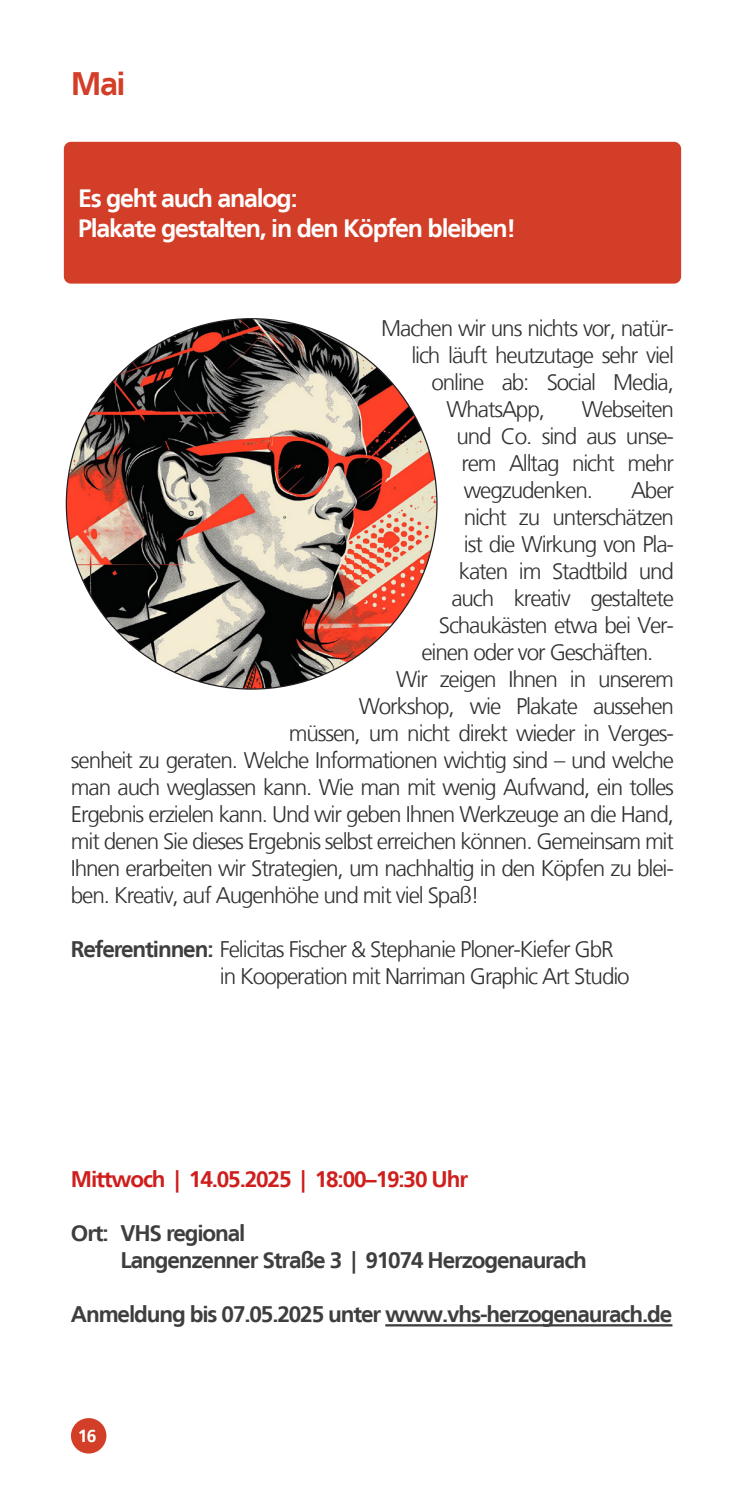
<style>
.page{position:relative;width:745px;height:1489px;background:#fff}
.page>*{position:absolute;margin:0;border:0;box-sizing:border-box;transform-origin:0 0}
.t1{font:700 32.5px "Frutiger LT";color:#d33e28}
.t2{font:700 25px/30px "Frutiger LT";letter-spacing:-.05em;color:#fff}
.t3{font:300 22.5px/27px "Frutiger LT";letter-spacing:-.05em;color:#312f30}
.t4{font:700 22.5px/27px "Frutiger LT";letter-spacing:-.05em;color:#3e3e3f}
.t5{font:700 22.5px "Frutiger LT";letter-spacing:-.05em;color:#ce1f1d}
.t6{font:700 17.5px "Frutiger LT";color:#fff}
.s1{font-weight:700;color:#3e3e3f}
</style>
<div class="page">
<div style="left:71px;top:1417px;width:35px;height:36px;background:#d33e28;border-radius:50%"></div>
<div style="left:64px;top:142px;width:616px;height:141px;background:#d33e28;border-radius:7px"></div>
<hr style="left:385px;top:1323px;width:287px;height:3px;background:#3e3e3f">
<img style="left:66px;top:319px;width:370px;height:370px;border-radius:185px">
<h1 class="t1" style="left:71px;top:65px;width:56px">Mai</h1>
<p class="t2" style="left:78px;top:183px;width:439px">Es geht auch analog:<br>Plakate gestalten, in den Köpfen bleiben!</p>
<p class="t3" style="left:381px;top:315px;width:294px">Machen wir uns nichts vor, natür-</p>
<p class="t3" style="left:411px;top:342px;width:264px">lich läuft heutzutage sehr viel</p>
<p class="t3" style="left:431px;top:369px;width:244px">online ab: Social Media,</p>
<p class="t3" style="left:446px;top:396px;width:100px">WhatsApp,</p>
<p class="t3" style="left:581px;top:396px;width:94px">Webseiten</p>
<p class="t3" style="left:456px;top:423px;width:219px">und Co. sind aus unse-</p>
<p class="t3" style="left:461px;top:450px;width:214px">rem Alltag nicht mehr</p>
<p class="t3" style="left:463px;top:477px;width:130px">wegzudenken.</p>
<p class="t3" style="left:630px;top:477px;width:44px">Aber</p>
<p class="t3" style="left:463px;top:504px;width:211px">nicht zu unterschätzen</p>
<p class="t3" style="left:463px;top:531px;width:211px">ist die Wirkung von Pla-</p>
<p class="t3" style="left:458px;top:558px;width:216px">katen im Stadtbild und</p>
<p class="t3" style="left:451px;top:585px;width:224px">auch kreativ gestaltete</p>
<p class="t3" style="left:438px;top:612px;width:236px">Schaukästen etwa bei Ver-</p>
<p class="t3" style="left:421px;top:639px;width:233px">einen oder vor Geschäften.</p>
<p class="t3" style="left:396px;top:666px;width:279px">Wir zeigen Ihnen in unserem</p>
<p class="t3" style="left:358px;top:693px;width:316px">Workshop, wie Plakate aussehen</p>
<p class="t3" style="left:288px;top:720px;width:386px">müssen, um nicht direkt wieder in Verges-</p>
<p class="t3" style="left:71px;top:747px;width:604px">senheit zu geraten. Welche Informationen wichtig sind – und welche</p>
<p class="t3" style="left:71px;top:774px;width:604px">man auch weglassen kann. Wie man mit wenig Aufwand, ein tolles</p>
<p class="t3" style="left:71px;top:801px;width:604px">Ergebnis erzielen kann. Und wir geben Ihnen Werkzeuge an die Hand,</p>
<p class="t3" style="left:71px;top:828px;width:604px">mit denen Sie dieses Ergebnis selbst erreichen können. Gemeinsam mit</p>
<p class="t3" style="left:71px;top:855px;width:604px">Ihnen erarbeiten wir Strategien, um nachhaltig in den Köpfen zu blei-</p>
<p class="t3" style="left:71px;top:882px;width:410px">ben. Kreativ, auf Augenhöhe und mit viel Spaß!</p>
<p class="t3" style="left:220px;top:936px;width:411px;text-indent:-149px"><span class="s1">Referentinnen:</span> Felicitas Fischer &amp; Stephanie Ploner-Kiefer GbR in Kooperation mit Narriman Graphic Art Studio</p>
<p class="t5" style="left:71px;top:1165px;width:398px">Mittwoch | 14.05.2025 | 18:00–19:30 Uhr</p>
<p class="t4" style="left:120px;top:1219px;width:467px;text-indent:-50px">Ort: VHS regional<br>Langenzenner Straße 3 | 91074 Herzogenaurach</p>
<p class="t4" style="left:71px;top:1300px;width:602px">Anmeldung bis 07.05.2025 unter www.vhs-herzogenaurach.de</p>
<p class="t6" style="left:78px;top:1425px;width:20px">16</p>
</div>
